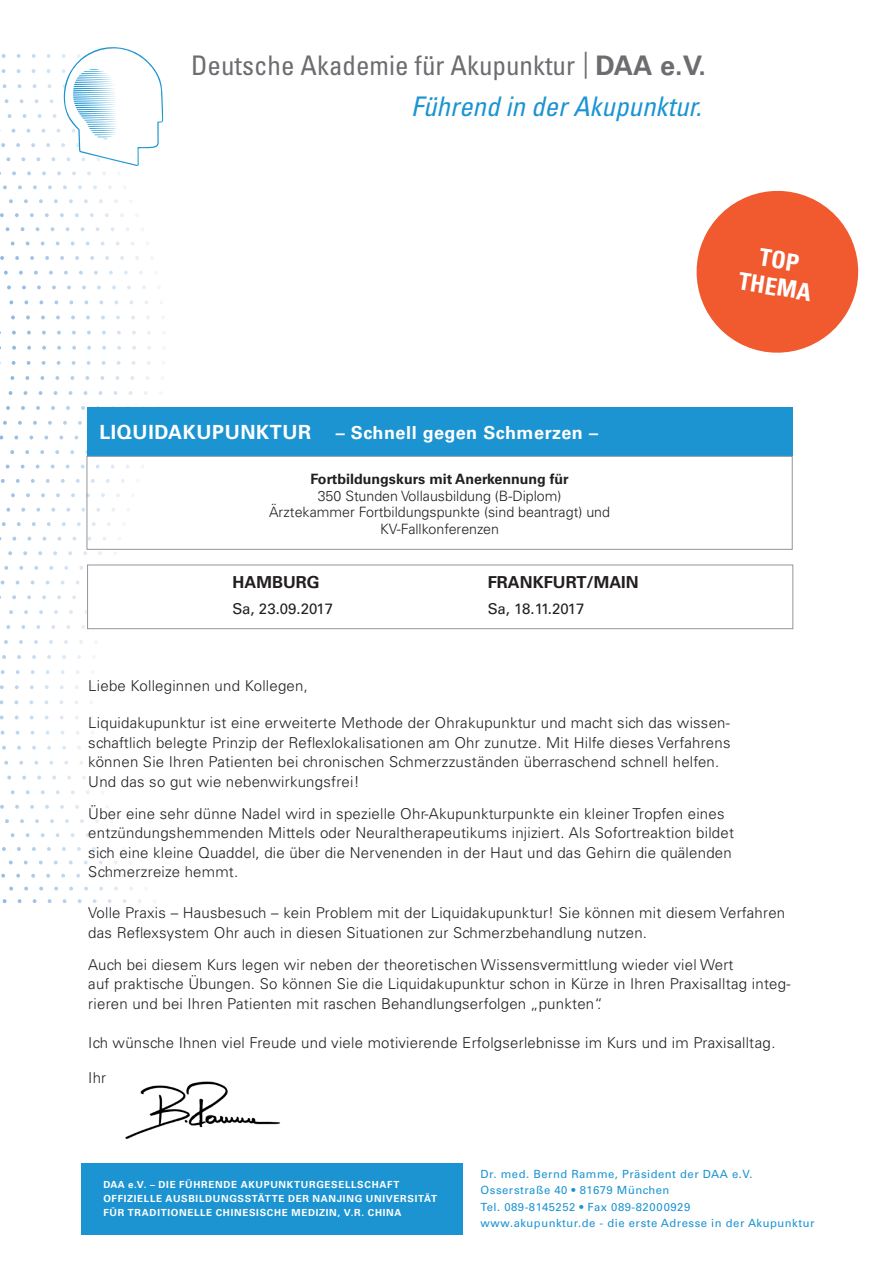
<style>
.page{position:relative;width:893px;height:1263px;background:#fff}
.page>*{position:absolute;margin:0;border:0;box-sizing:border-box;transform-origin:0 0}
.t1{font:condensed 27px "Univers LT Std";color:#6c6d70}
.t2{font:italic condensed 27px "Univers LT Std";color:#1c94d2}
.t3{font:700 condensed 24px/27px "Univers LT Std";color:#fff;text-align:center}
.t4{font:700 19.5px "Univers LT Std";letter-spacing:.03em;color:#fff}
.t5{font:700 18px "Univers LT Std";letter-spacing:.03em;color:#fff}
.t6{font:700 16.5px "Univers LT Std";color:#231f20}
.t7{font:300 15px/19.5px "Univers LT Std";letter-spacing:.015em;color:#231f20}
.t8{font:15px "Univers LT Std";letter-spacing:-.015em;color:#231f20}
.t9{font:300 14.25px/16.5px "Univers LT Std";color:#231f20;text-align:center}
.t10{font:700 14.25px "Univers LT Std";color:#231f20}
.t11{font:11.25px/16.5px "Univers LT Std";letter-spacing:.045em;color:#1c94d2}
.t12{font:700 9.75px/14.2px "Univers LT Std";letter-spacing:.07em;color:#fff}
.s1{font-weight:700;font-stretch:normal}
</style>
<div class="page">
<svg style="left:121px;top:186px;width:15px;height:717px"></svg>
<svg style="left:106px;top:172px;width:15px;height:731px"></svg>
<svg style="left:91px;top:171px;width:15px;height:732px"></svg>
<svg style="left:76px;top:171px;width:15px;height:732px"></svg>
<svg style="left:61px;top:54px;width:15px;height:849px"></svg>
<svg style="left:46px;top:54px;width:15px;height:849px"></svg>
<svg style="left:0;top:54px;width:46px;height:849px"></svg>
<svg style="left:64px;top:47px;width:99px;height:119px"></svg>
<div style="left:87px;top:407px;width:705px;height:49px;background:#1c94d2"></div>
<div style="left:81px;top:1163px;width:382px;height:72px;background:#1c94d2"></div>
<div style="left:87px;top:565px;width:706px;height:64px;background:#fff;border:1px solid #939598"></div>
<img style="left:125px;top:1081px;width:155px;height:58px">
<svg style="left:696px;top:190px;width:163px;height:163px"></svg>
<div style="left:87px;top:456px;width:705px;height:94px;border:1px solid #939598"></div>
<h1 class="t1" style="left:191px;top:48px;width:516px">Deutsche Akademie für Akupunktur | <span class="s1">DAA e.V.</span></h1>
<h1 class="t2" style="left:411px;top:90px;width:292px">Führend in der Akupunktur.</h1>
<h3 class="t4" style="left:99px;top:420px;width:213px">LIQUIDAKUPUNKTUR</h3>
<p class="t5" style="left:336px;top:422px;width:264px">– Schnell gegen Schmerzen –</p>
<p class="t10" style="left:310px;top:471px;width:260px">Fortbildungskurs mit Anerkennung für</p>
<p class="t9" style="left:269px;top:487px;width:343px">350 Stunden Vollausbildung (B-Diplom)<br>Ärztekammer Fortbildungspunkte (sind beantragt) und<br>KV-Fallkonferenzen</p>
<p class="t6" style="left:233px;top:573px;width:88px">HAMBURG</p>
<p class="t6" style="left:488px;top:573px;width:152px">FRANKFURT/MAIN</p>
<p class="t8" style="left:233px;top:599px;width:102px">Sa, 23.09.2017</p>
<p class="t8" style="left:488px;top:599px;width:98px">Sa, 18.11.2017</p>
<h2 class="t3" style="left:745px;top:241px;width:75px;rotate:9deg">TOP<br>THEMA</h2>
<p class="t7" style="left:88px;top:676px;width:221px">Liebe Kolleginnen und Kollegen,</p>
<p class="t7" style="left:88px;top:713px;width:644px">Liquidakupunktur ist eine erweiterte Methode der Ohrakupunktur und macht sich das wissen&shy;schaftlich belegte Prinzip der Reflexlokalisationen am Ohr zunutze. Mit Hilfe dieses Verfahrens können Sie Ihren Patienten bei chronischen Schmerzzuständen überraschend schnell helfen.<br>Und das so gut wie nebenwirkungsfrei!</p>
<p class="t7" style="left:88px;top:804px;width:647px">Über eine sehr dünne Nadel wird in spezielle Ohr-Akupunkturpunkte ein kleiner Tropfen eines entzündungshemmenden Mittels oder Neuraltherapeutikums injiziert. Als Sofortreaktion bildet sich eine kleine Quaddel, die über die Nervenenden in der Haut und das Gehirn die quälenden Schmerzreize hemmt.</p>
<p class="t7" style="left:88px;top:903px;width:698px">Volle Praxis – Hausbesuch – kein Problem mit der Liquidakupunktur! Sie können mit diesem Verfahren das Reflexsystem Ohr auch in diesen Situationen zur Schmerzbehandlung nutzen.</p>
<p class="t7" style="left:88px;top:955px;width:704px">Auch bei diesem Kurs legen wir neben der theoretischen Wissensvermittlung wieder viel Wert<br>auf praktische Übungen. So können Sie die Liquidakupunktur schon in Kürze in Ihren Praxisalltag integ&shy;rieren und bei Ihren Patienten mit raschen Behandlungserfolgen „punkten“.</p>
<p class="t7" style="left:88px;top:1033px;width:689px">Ich wünsche Ihnen viel Freude und viele motivierende Erfolgserlebnisse im Kurs und im Praxisalltag.</p>
<p class="t7" style="left:88px;top:1068px;width:19px">Ihr</p>
<p class="t12" style="left:103px;top:1177px;width:335px">DAA e.V. – DIE FÜHRENDE AKUPUNKTURGESELLSCHAFT<br>OFFIZIELLE AUSBILDUNGSSTÄTTE DER NANJING UNIVERSITÄT<br>FÜR TRADITIONELLE CHINESISCHE MEDIZIN, V.R. CHINA</p>
<p class="t11" style="left:481px;top:1166px;width:335px">Dr. med. Bernd Ramme, Präsident der DAA e.V.<br>Osserstraße 40 • 81679 München<br>Tel. 089-8145252 • Fax 089-82000929<br>www.akupunktur.de - die erste Adresse in der Akupunktur</p>
</div>
